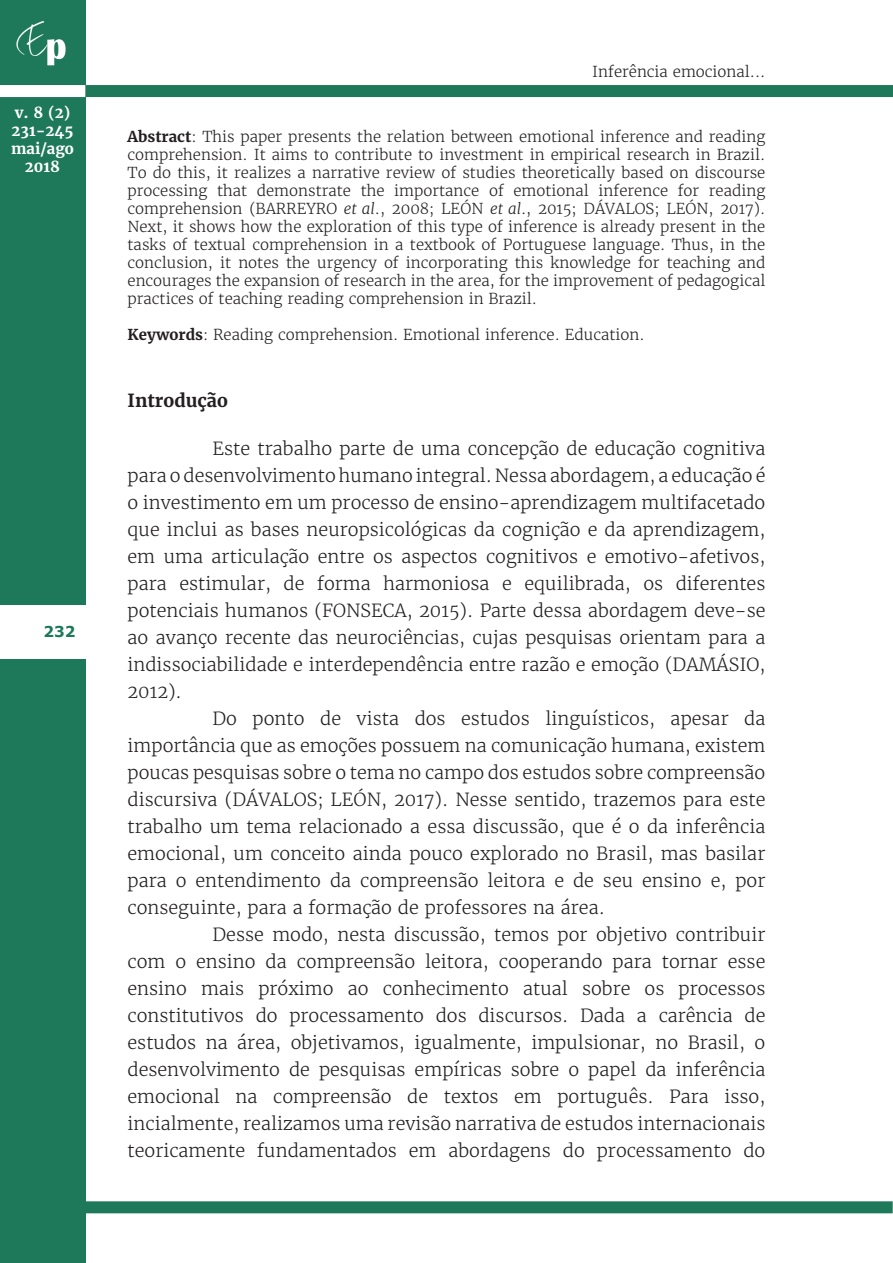
<style>
.page{position:relative;width:893px;height:1263px;background:#fff}
.page>*{position:absolute;margin:0;border:0;box-sizing:border-box;transform-origin:0 0}
.Corpo_do_artigo{font:300 18px/27px "Merriweather";color:#231f20;text-align:justify}
.Título_de_seção_prim{font:700 18px "Merriweather";color:#231f20}
.Resumo{font:300 15px/18px "Merriweather";color:#231f20;text-align:justify}
.t1{font:700 15px/18px "Merriweather";color:#fff;text-align:center}
.t2{font:700 15px "Verdana";color:#1e785a}
.s1{font-weight:700}
.s2{font-style:italic}
</style>
<div class="page">
<div style="left:0;top:0;width:85px;height:1263px;background:#1e785a"></div>
<img style="left:16px;top:21px;width:50px;height:45px">
<div style="left:85px;top:85px;width:808px;height:12px;background:#1e785a"></div>
<div style="left:0;top:85px;width:85px;height:12px;background:#fff"></div>
<div style="left:0;top:605px;width:85px;height:53px;background:#fff"></div>
<div style="left:84px;top:1201px;width:809px;height:12px;background:#1e785a"></div>
<p class="t1" style="left:11px;top:103px;width:64px">v. 8 (2)<br>231-245 mai/ago<br>2018</p>
<p class="t2" style="left:44px;top:622px;width:33px">232</p>
<p class="Resumo" style="left:592px;top:63px;width:175px">Inferência emocional...</p>
<p class="Resumo" style="left:128px;top:128px;width:639px"><span class="s1">Abstract</span>: This paper presents the relation between emotional inference and reading comprehension. It aims to contribute to investment in empirical research in Brazil.<br>To do this, it realizes a narrative review of studies theoretically based on discourse processing that demonstrate the importance of emotional inference for reading comprehension (BARREYRO <span class="s2">et al</span>., 2008; LEÓN <span class="s2">et al</span>., 2015; DÁVALOS; LEÓN, 2017).<br>Next, it shows how the exploration of this type of inference is already present in the tasks of textual comprehension in a textbook of Portuguese language. Thus, in the conclusion, it notes the urgency of incorporating this knowledge for teaching and encourages the expansion of research in the area, for the improvement of pedagogical practices of teaching reading comprehension in Brazil.</p>
<p class="Resumo" style="left:128px;top:326px;width:518px"><span class="s1">Keywords</span>: Reading comprehension. Emotional inference. Education.</p>
<p class="Título_de_seção_prim" style="left:128px;top:389px;width:102px">Introdução</p>
<p class="Corpo_do_artigo" style="left:128px;top:435px;width:639px;text-indent:85px">Este trabalho parte de uma concepção de educação cognitiva para o desenvolvimento humano integral. Nessa abordagem, a educação é o investimento em um processo de ensino-aprendizagem multifacetado que inclui as bases neuropsicológicas da cognição e da aprendizagem, em uma articulação entre os aspectos cognitivos e emotivo-afetivos, para estimular, de forma harmoniosa e equilibrada, os diferentes potenciais humanos (FONSECA, 2015). Parte dessa abordagem deve-se ao avanço recente das neurociências, cujas pesquisas orientam para a indissociabilidade e interdependência entre razão e emoção (DAMÁSIO, 2012).</p>
<p class="Corpo_do_artigo" style="left:128px;top:705px;width:639px;text-indent:85px">Do ponto de vista dos estudos linguísticos, apesar da importância que as emoções possuem na comunicação humana, existem poucas pesquisas sobre o tema no campo dos estudos sobre compreensão discursiva (DÁVALOS; LEÓN, 2017). Nesse sentido, trazemos para este trabalho um tema relacionado a essa discussão, que é o da inferência emocional, um conceito ainda pouco explorado no Brasil, mas basilar para o entendimento da compreensão leitora e de seu ensino e, por conseguinte, para a formação de professores na área.</p>
<p class="Corpo_do_artigo" style="left:128px;top:921px;width:639px;text-indent:85px">Desse modo, nesta discussão, temos por objetivo contribuir com o ensino da compreensão leitora, cooperando para tornar esse ensino mais próximo ao conhecimento atual sobre os processos constitutivos do processamento dos discursos. Dada a carência de estudos na área, objetivamos, igualmente, impulsionar, no Brasil, o desenvolvimento de pesquisas empíricas sobre o papel da inferência emocional na compreensão de textos em português. Para isso, incialmente, realizamos uma revisão narrativa de estudos internacionais teoricamente fundamentados em abordagens do processamento do</p>
</div>
